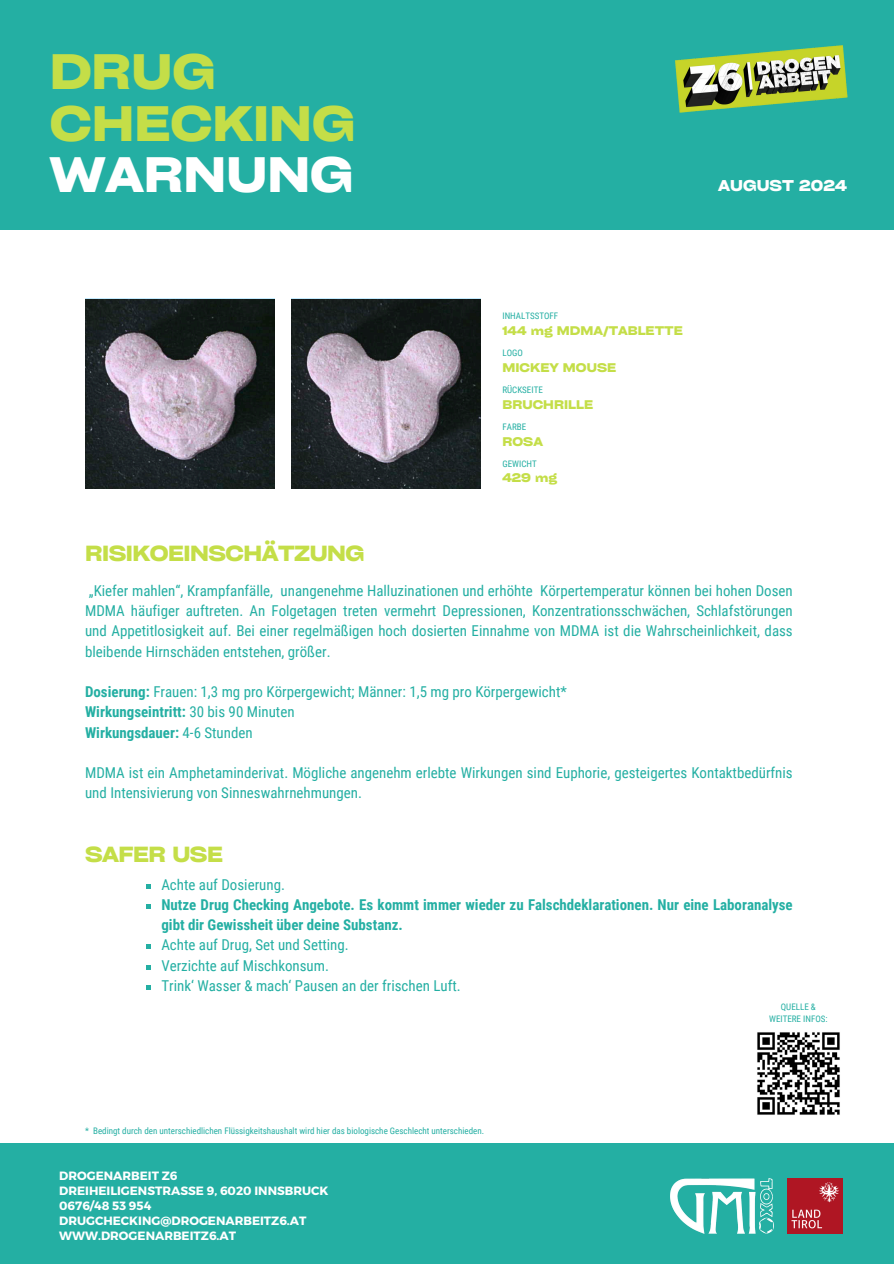
<style>
.page{position:relative;width:894px;height:1264px;background:#fff}
.page>*{position:absolute;margin:0;border:0;box-sizing:border-box;transform-origin:0 0}
.t1{font:700 expanded 47.7px/51.8px "Cy Grotesk";color:#c4de48}
.t2{font:700 expanded 21px "Cy Grotesk";letter-spacing:-.025em;color:#c4de48}
.t3{font:15px/20.2px "Roboto Condensed";color:#24afa3}
.t4{font:700 15px/20.2px "Roboto Condensed";color:#24afa3}
.t5{font:700 expanded 15px "Cy Grotesk";color:#fff}
.t6{font:700 12px/15px "Montserrat";color:#fff}
.t7{font:700 expanded 12px "Cy Grotesk";color:#c4de48}
.t8{font:9px "Roboto Condensed";color:#24afa3}
.s1{color:#fff}
.s2{font-weight:700}
</style>
<div class="page">
<div style="left:0;top:0;width:893px;height:229px;background:#24afa3"></div>
<img style="left:675px;top:45px;width:173px;height:68px">
<img style="left:757px;top:1032px;width:83px;height:83px">
<div style="left:0;top:1143px;width:893px;height:120px;background:#24afa3"></div>
<img style="left:787px;top:1178px;width:55px;height:55px">
<img style="left:670px;top:1178px;width:102px;height:55px">
<img style="left:85px;top:299px;width:189px;height:189px">
<img style="left:291px;top:299px;width:189px;height:189px">
<svg style="left:146px;top:884px;width:4px;height:4px"></svg>
<svg style="left:146px;top:904px;width:4px;height:4px"></svg>
<svg style="left:146px;top:944px;width:4px;height:5px"></svg>
<svg style="left:146px;top:965px;width:4px;height:4px"></svg>
<svg style="left:146px;top:985px;width:4px;height:4px"></svg>
<p class="t1" style="left:50px;top:44px;width:307px">DRUG<br>CHECKING<br><span class="s1">WARNUNG</span></p>
<h4 class="t2" style="left:85px;top:540px;width:281px">RISIKOEINSCHÄTZUNG</h4>
<h6 class="t5" style="left:718px;top:176px;width:130px">AUGUST 2024</h6>
<p class="t8" style="left:502px;top:311px;width:57px">INHALTSSTOFF</p>
<p class="t8" style="left:502px;top:347px;width:22px">LOGO</p>
<p class="t7" style="left:502px;top:323px;width:182px">144 mg MDMA/TABLETTE</p>
<p class="t7" style="left:502px;top:360px;width:115px">MICKEY MOUSE</p>
<p class="t8" style="left:502px;top:384px;width:42px">RÜCKSEITE</p>
<p class="t7" style="left:502px;top:396px;width:92px">BRUCHRILLE</p>
<p class="t8" style="left:502px;top:421px;width:25px">FARBE</p>
<p class="t7" style="left:502px;top:433px;width:42px">ROSA</p>
<p class="t8" style="left:502px;top:458px;width:36px">GEWICHT</p>
<p class="t7" style="left:502px;top:470px;width:56px">429 mg</p>
<h2 class="t3" style="left:85px;top:580px;width:709px;text-align:justify">„Kiefer mahlen“, Krampfanfälle, unangenehme Halluzinationen und erhöhte Körpertemperatur können bei hohen Dosen MDMA häufiger auftreten. An Folgetagen treten vermehrt Depressionen, Konzentrationsschwächen, Schlafstörungen und Appetitlosigkeit auf. Bei einer regelmäßigen hoch dosierten Einnahme von MDMA ist die Wahrscheinlichkeit, dass bleibende Hirnschäden entstehen, größer.</h2>
<h4 class="t3" style="left:85px;top:682px;width:483px"><span class="s2">Dosierung:</span> Frauen: 1,3 mg pro Körpergewicht; Männer: 1,5 mg pro Körpergewicht*<br><span class="s2">Wirkungseintritt:</span> 30 bis 90 Minuten<br><span class="s2">Wirkungsdauer:</span> 4-6 Stunden</h4>
<h4 class="t3" style="left:85px;top:763px;width:709px">MDMA ist ein Amphetaminderivat. Mögliche angenehm erlebte Wirkungen sind Euphorie, gesteigertes Kontaktbedürfnis und Intensivierung von Sinneswahrnehmungen.</h4>
<h2 class="t2" style="left:85px;top:840px;width:139px">SAFER USE</h2>
<h5 class="t3" style="left:161px;top:874px;width:125px">Achte auf Dosierung.</h5>
<p class="t4" style="left:161px;top:894px;width:632px">Nutze Drug Checking Angebote. Es kommt immer wieder zu Falschdeklarationen. Nur eine Laboranalyse gibt dir Gewissheit über deine Substanz.</p>
<h5 class="t3" style="left:161px;top:935px;width:189px">Achte auf Drug, Set und Setting.</h5>
<p class="t3" style="left:161px;top:955px;width:169px">Verzichte auf Mischkonsum.</p>
<h5 class="t3" style="left:161px;top:975px;width:301px">Trink‘ Wasser &amp; mach‘ Pausen an der frischen Luft.</h5>
<p class="t8" style="left:85px;top:1125px;width:400px">* Bedingt durch den unterschiedlichen Flüssigkeitshaushalt wird hier das biologische Geschlecht unterschieden.</p>
<p class="t6" style="left:59px;top:1167px;width:271px">DROGENARBEIT Z6<br>DREIHEILIGENSTRASSE 9, 6020 INNSBRUCK<br>0676/48 53 954<br>DRUGCHECKING@DROGENARBEITZ6.AT<br>WWW.DROGENARBEITZ6.AT</p>
<p class="t8" style="left:780px;top:1001px;width:36px">QUELLE &amp;</p>
<h3 class="t8" style="left:769px;top:1013px;width:60px">WEITERE INFOS:</h3>
</div>
